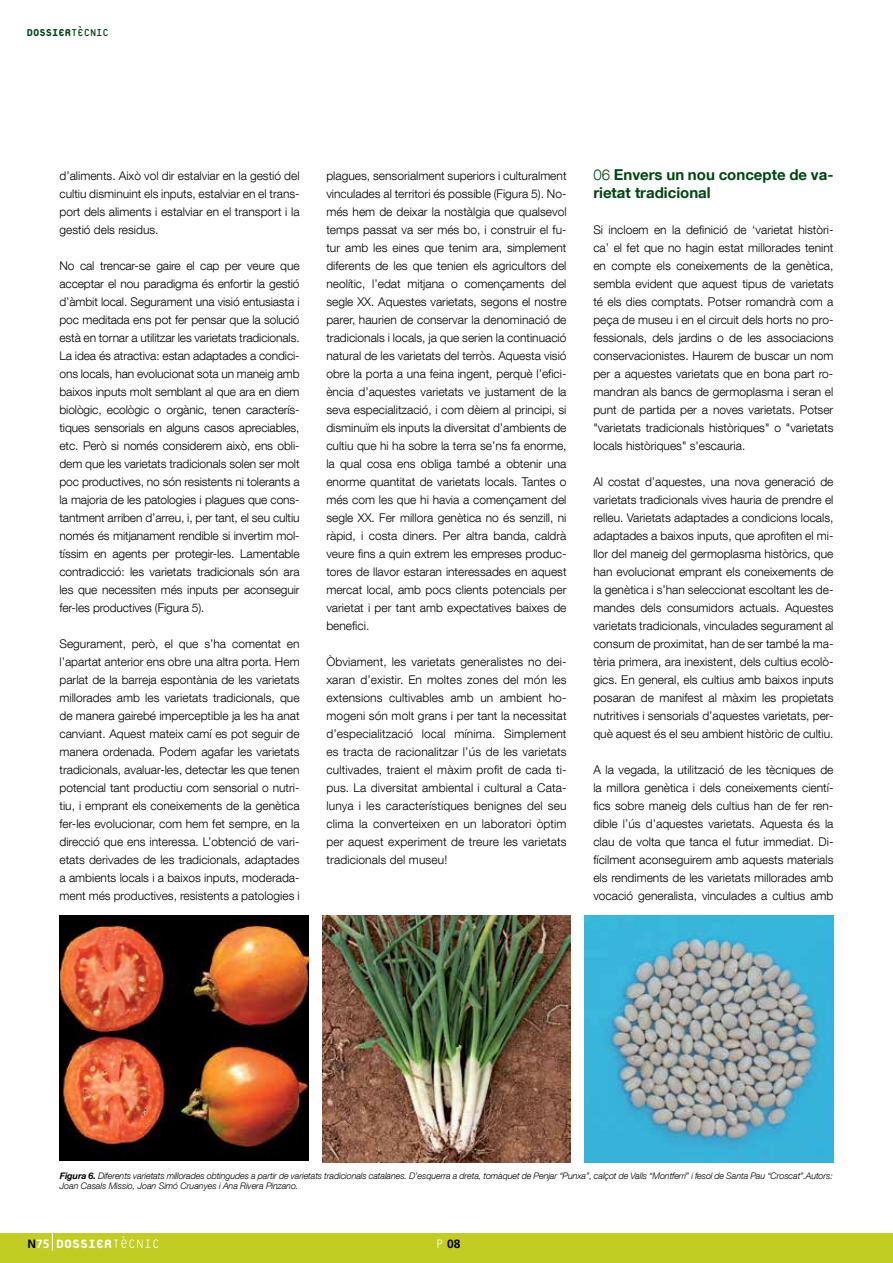
<style>
.page{position:relative;width:893px;height:1263px;background:#fff}
.page>*{position:absolute;margin:0;border:0;box-sizing:border-box;transform-origin:0 0}
.t1{font:800 18px "Platelet";color:#fff;scale:.96 1}
.t2{font:700 15px/18px "Helvetica Neue LT Com";color:#004712}
.t3{font:800 15px "Platelet";color:#004712;scale:.91 1}
.t4{font:300 12px/18px "Helvetica Neue LT Com";color:#000;text-align:justify}
.t5{font:700 12px "Frutiger";color:#000}
.t6{font:italic 300 9px/9.8px "Helvetica Neue LT Com";letter-spacing:-.015em;color:#000}
.s1{font-weight:400}
.s2{font-weight:300}
.s3{font-weight:700}
.s4{font-family:"Frutiger";font-weight:700;font-size:12px;color:#000}
.s5{font-family:"Frutiger";font-weight:700;font-size:12px}
</style>
<div class="page">
<div style="left:0;top:1233px;width:893px;height:30px;background:#c2cd23"></div>
<svg style="left:437px;top:1239px;width:5px;height:9px"></svg>
<svg style="left:52px;top:1233px;width:1px;height:17px"></svg>
<svg style="left:113px;top:1236px;width:45px;height:12px"></svg>
<img style="left:59px;top:916px;width:249px;height:244px">
<img style="left:322px;top:916px;width:249px;height:247px">
<img style="left:585px;top:916px;width:248px;height:247px">
<p class="t3" style="left:27px;top:26px;width:92px">DOSSIER<span class="s1">TÈCNIC</span></p>
<p class="t4" style="left:60px;top:166px;width:242px">d’aliments. Això vol dir estalviar en la gestió del cultiu disminuint els inputs, estalviar en el trans&shy;port dels aliments i estalviar en el transport i la gestió dels residus.</p>
<p class="t4" style="left:60px;top:256px;width:242px">No cal trencar-se gaire el cap per veure que acceptar el nou paradigma és enfortir la gestió d’àmbit local. Segurament una visió entusiasta i poc meditada ens pot fer pensar que la solució està en tornar a utilitzar les varietats tradicionals.<br>La idea és atractiva: estan adaptades a condici&shy;ons locals, han evolucionat sota un maneig amb baixos inputs molt semblant al que ara en diem biològic, ecològic o orgànic, tenen caracterís&shy;tiques sensorials en alguns casos apreciables, etc. Però si només considerem això, ens obli&shy;dem que les varietats tradicionals solen ser molt poc productives, no són resistents ni tolerants a la majoria de les patologies i plagues que cons&shy;tantment arriben d’arreu, i, per tant, el seu cultiu només és mitjanament rendible si invertim mol&shy;tíssim en agents per protegir-les. Lamentable contradicció: les varietats tradicionals són ara les que necessiten més inputs per aconseguir fer-les productives (Figura 5).</p>
<p class="t4" style="left:60px;top:634px;width:242px">Segurament, però, el que s’ha comentat en l’apartat anterior ens obre una altra porta. Hem parlat de la barreja espontània de les varietats millorades amb les varietats tradicionals, que de manera gairebé imperceptible ja les ha anat canviant. Aquest mateix camí es pot seguir de manera ordenada. Podem agafar les varietats tradicionals, avaluar-les, detectar les que tenen potencial tant productiu com sensorial o nutri&shy;tiu, i emprant els coneixements de la genètica fer-les evolucionar, com hem fet sempre, en la direcció que ens interessa. L’obtenció de vari&shy;etats derivades de les tradicionals, adaptades a ambients locals i a baixos inputs, moderada&shy;ment més productives, resistents a patologies i</p>
<p class="t4" style="left:326px;top:166px;width:242px">plagues, sensorialment superiors i culturalment vinculades al territori és possible (Figura 5). No&shy;més hem de deixar la nostàlgia que qualsevol temps passat va ser més bo, i construir el fu&shy;tur amb les eines que tenim ara, simplement diferents de les que tenien els agricultors del neolític, l’edat mitjana o començaments del segle XX. Aquestes varietats, segons el nostre parer, haurien de conservar la denominació de tradicionals i locals, ja que serien la continuació natural de les varietats del terròs. Aquesta visió obre la porta a una feina ingent, perquè l’efici&shy;ència d’aquestes varietats ve justament de la seva especialització, i com dèiem al principi, si disminuïm els inputs la diversitat d’ambients de cultiu que hi ha sobre la terra se’ns fa enorme, la qual cosa ens obliga també a obtenir una enorme quantitat de varietats locals. Tantes o més com les que hi havia a començament del segle XX. Fer millora genètica no és senzill, ni ràpid, i costa diners. Per altra banda, caldrà veure fins a quin extrem les empreses produc&shy;tores de llavor estaran interessades en aquest mercat local, amb pocs clients potencials per varietat i per tant amb expectatives baixes de benefici.</p>
<p class="t4" style="left:326px;top:652px;width:242px">Òbviament, les varietats generalistes no dei&shy;xaran d’existir. En moltes zones del món les extensions cultivables amb un ambient ho&shy;mogeni són molt grans i per tant la necessitat d’especialització local mínima. Simplement es tracta de racionalitzar l’ús de les varietats cultivades, traient el màxim profit de cada ti&shy;pus. La diversitat ambiental i cultural a Cata&shy;lunya i les característiques benignes del seu clima la converteixen en un laboratori òptim per aquest experiment de treure les varietats tradicionals del museu!</p>
<p class="t2" style="left:593px;top:165px;width:242px"><span class="s2">06</span> Envers un nou concepte de va&shy;rietat tradicional</p>
<p class="t4" style="left:593px;top:220px;width:242px">Si incloem en la definició de ‘varietat històri&shy;ca’ el fet que no hagin estat millorades tenint en compte els coneixements de la genètica, sembla evident que aquest tipus de varietats té els dies comptats. Potser romandrà com a peça de museu i en el circuit dels horts no pro&shy;fessionals, dels jardins o de les associacions conservacionistes. Haurem de buscar un nom per a aquestes varietats que en bona part ro&shy;mandran als bancs de germoplasma i seran el punt de partida per a noves varietats. Potser "varietats tradicionals històriques" o "varietats locals històriques" s'escauria.</p>
<p class="t4" style="left:593px;top:472px;width:242px">Al costat d’aquestes, una nova generació de varietats tradicionals vives hauria de prendre el relleu. Varietats adaptades a condicions locals, adaptades a baixos inputs, que aprofiten el mi&shy;llor del maneig del germoplasma històrics, que han evolucionat emprant els coneixements de la genètica i s’han seleccionat escoltant les de&shy;mandes dels consumidors actuals. Aquestes varietats tradicionals, vinculades segurament al consum de proximitat, han de ser també la ma&shy;tèria primera, ara inexistent, dels cultius ecolò&shy;gics. En general, els cultius amb baixos inputs posaran de manifest al màxim les propietats nutritives i sensorials d’aquestes varietats, per&shy;què aquest és el seu ambient històric de cultiu.</p>
<p class="t4" style="left:593px;top:760px;width:242px">A la vegada, la utilització de les tècniques de la millora genètica i dels coneixements cientí&shy;fics sobre maneig dels cultius han de fer ren&shy;dible l’ús d’aquestes varietats. Aquesta és la clau de volta que tanca el futur immediat. Di&shy;fícilment aconseguirem amb aquests materials els rendiments de les varietats millorades amb vocació generalista, vinculades a cultius amb</p>
<p class="t6" style="left:60px;top:1170px;width:775px"><span class="s3">Figura 6.</span> Diferents varietats millorades obtingudes a partir de varietats tradicionals catalanes. D’esquerra a dreta, tomàquet de Penjar “Punxa”, calçot de Valls “Montferri” i fesol de Santa Pau “Croscat”.Autors:<br>Joan Casals Missio, Joan Simó Cruanyes i Ana Rivera Pinzano.</p>
<h1 class="t1" style="left:28px;top:1235px;width:89px"><span class="s4">N</span><span class="s5">75</span> DOSSIER</h1>
<p class="t5" style="left:447px;top:1237px;width:15px">08</p>
</div>
